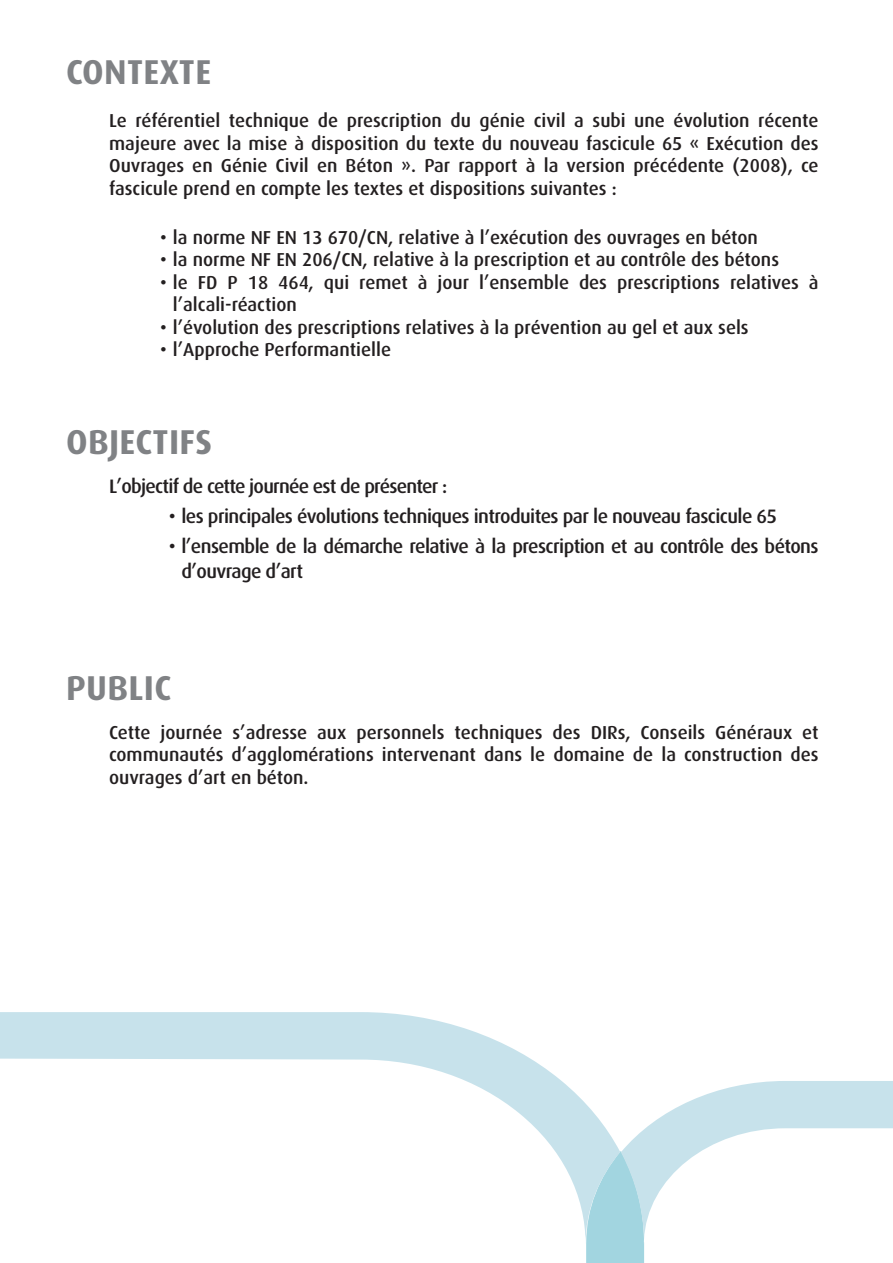
<style>
.page{position:relative;width:893px;height:1263px;background:#fff}
.page>*{position:absolute;margin:0;border:0;box-sizing:border-box;transform-origin:0 0}
.t1{font:700 34.5px "Dax OT";letter-spacing:.01em;color:#808285}
.t2{font:500 19.5px/25.5px "Dax OT";letter-spacing:-.03em;color:#231f20}
.t3{font:500 18.75px/22.5px "Dax OT";color:#231f20;text-align:justify}
</style>
<div class="page">
<svg style="left:586px;top:1081px;width:307px;height:182px"></svg>
<svg style="left:0;top:1012px;width:643px;height:232px"></svg>
<p class="t1" style="left:66px;top:53px;width:147px">CONTEXTE</p>
<p class="t3" style="left:109px;top:109px;width:711px">Le référentiel technique de prescription du génie civil a subi une évolution récente majeure avec la mise à disposition du texte du nouveau fascicule 65 « Exécution des Ouvrages en Génie Civil en Béton ». Par rapport à la version précédente (2008), ce fascicule prend en compte les textes et dispositions suivantes :</p>
<p class="t3" style="left:160px;top:226px;width:599px">• la norme NF EN 13 670/CN, relative à l’exécution des ouvrages en béton</p>
<p class="t3" style="left:160px;top:249px;width:620px">• la norme NF EN 206/CN, relative à la prescription et au contrôle des bétons</p>
<p class="t3" style="left:173px;top:271px;width:647px;text-indent:-13px">• le FD P 18 464, qui remet à jour l’ensemble des prescriptions relatives à l’alcali-réaction</p>
<p class="t3" style="left:160px;top:316px;width:590px">• l’évolution des prescriptions relatives à la prévention au gel et aux sels</p>
<p class="t3" style="left:160px;top:339px;width:232px">• l’Approche Performantielle</p>
<p class="t1" style="left:66px;top:422px;width:148px">OBJECTIFS</p>
<p class="t2" style="left:109px;top:474px;width:340px">L’objectif de cette journée est de présenter :</p>
<p class="t2" style="left:169px;top:503px;width:610px">• les principales évolutions techniques introduites par le nouveau fascicule 65</p>
<p class="t2" style="left:181px;top:533px;width:639px;text-indent:-13px">• l’ensemble de la démarche relative à la prescription et au contrôle des bétons d’ouvrage d’art</p>
<p class="t1" style="left:66px;top:668px;width:107px">PUBLIC</p>
<p class="t3" style="left:109px;top:721px;width:711px">Cette journée s’adresse aux personnels techniques des DIRs, Conseils Généraux et communautés d’agglomérations intervenant dans le domaine de la construction des ouvrages d’art en béton.</p>
</div>
